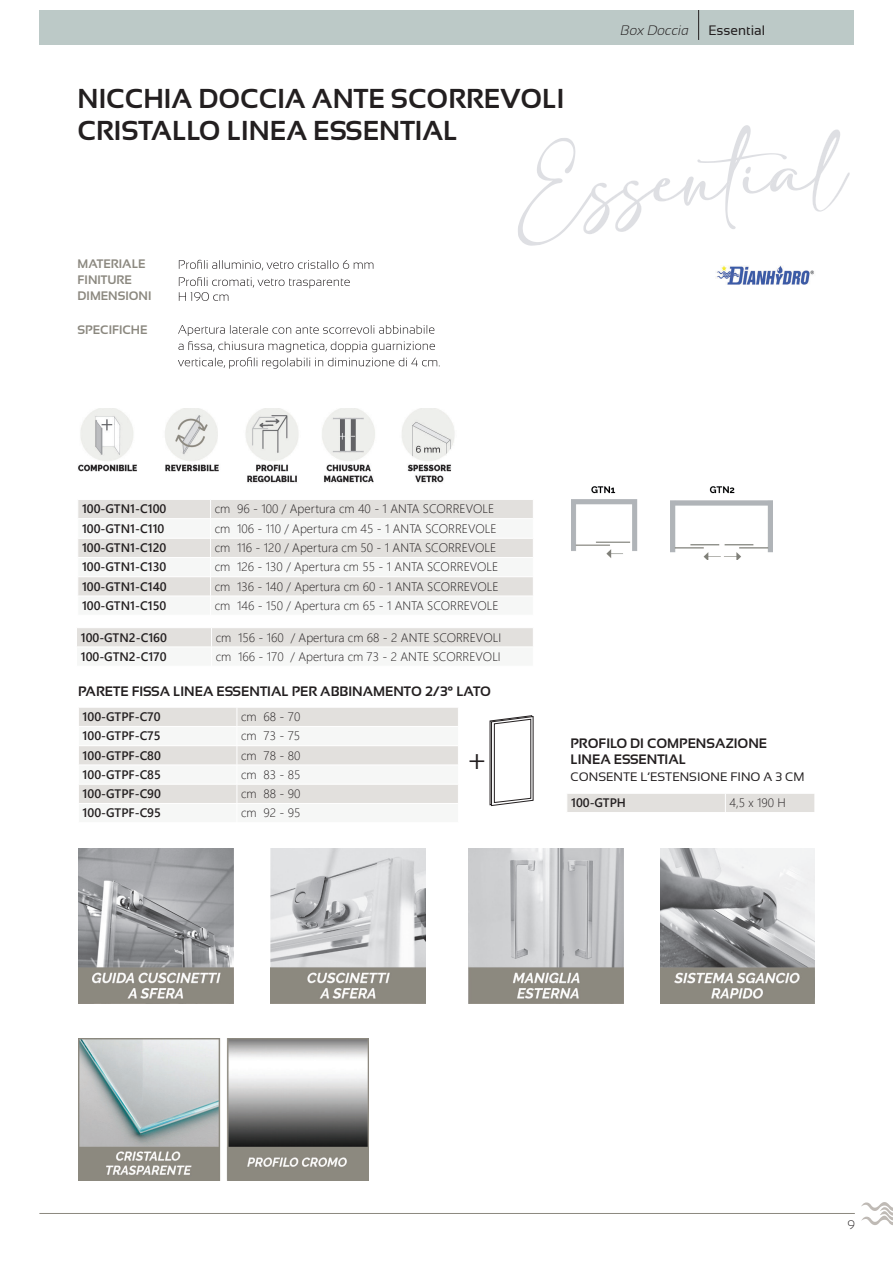
<style>
.page{position:relative;width:893px;height:1263px;background:#fff}
.page>*{position:absolute;margin:0;border:0;box-sizing:border-box;transform-origin:0 0}
.t1{font:58.2px "adelia";color:#dedfe3}
.t2{font:500 30.6px "Minion Pro";color:#231f20}
.t3{font:700 27.45px/31.5px "Sansation";color:#231f20}
.t4{font:700 13.65px/16.4px "Sansation";color:#231f20}
.t5{font:italic 300 13.65px "Sansation";color:#231f20}
.t6{font:13.65px "Sansation";color:#231f20}
.t7{font:12.3px "Webly Sleek UI Light";color:#231f20}
.t8{font:12.3px "Webly Sleek UI Semibold";color:#231f20}
.t9{font:700 12.3px/16.4px "Sansation";color:#8b887f}
.t10{font:12.3px "Sansation";color:#231f20}
.t11{font:300 12.3px "Sansation";color:#231f20}
</style>
<div class="page">
<div style="left:39px;top:11px;width:814px;height:34px;background:#bcc9c7"></div>
<hr style="left:39px;top:1213px;width:816px;height:1px;background:#8b887f">
<svg style="left:861px;top:1202px;width:32px;height:23px"></svg>
<svg style="left:179px;top:260px;width:194px;height:10px"></svg>
<svg style="left:179px;top:277px;width:171px;height:24px"></svg>
<svg style="left:178px;top:325px;width:262px;height:44px"></svg>
<img style="left:78px;top:849px;width:155px;height:155px">
<img style="left:716px;top:265px;width:98px;height:19px">
<img style="left:271px;top:849px;width:155px;height:155px">
<img style="left:468px;top:849px;width:155px;height:155px">
<img style="left:660px;top:849px;width:155px;height:155px">
<img style="left:78px;top:1039px;width:290px;height:141px">
<img style="left:572px;top:486px;width:201px;height:74px">
<img style="left:78px;top:408px;width:377px;height:75px">
<svg style="left:698px;top:11px;width:1px;height:29px"></svg>
<svg style="left:78px;top:500px;width:455px;height:96px"></svg>
<div style="left:77px;top:628px;width:456px;height:19px;background:#e2e0dd"></div>
<svg style="left:79px;top:708px;width:379px;height:95px"></svg>
<div style="left:567px;top:794px;width:248px;height:18px;background:#e2e0dd"></div>
<svg style="left:490px;top:715px;width:44px;height:91px"></svg>
<p class="t5" style="left:621px;top:23px;width:69px">Box Doccia</p>
<p class="t6" style="left:708px;top:23px;width:58px">Essential</p>
<h3 class="t3" style="left:78px;top:83px;width:488px">NICCHIA DOCCIA ANTE SCORREVOLI<br>CRISTALLO LINEA ESSENTIAL</h3>
<h1 class="t1" style="left:513px;top:171px;width:334px;rotate:-4deg">Essential</h1>
<p class="t9" style="left:78px;top:255px;width:75px">MATERIALE<br>FINITURE<br>DIMENSIONI</p>
<p class="t9" style="left:78px;top:321px;width:71px">SPECIFICHE</p>
<p class="t8" style="left:82px;top:500px;width:86px">100-GTN1-C100</p>
<p class="t7" style="left:215px;top:500px;width:281px">cm 96 - 100 / Apertura cm 40 - 1 ANTA SCORREVOLE</p>
<p class="t8" style="left:82px;top:520px;width:84px">100-GTN1-C110</p>
<p class="t7" style="left:215px;top:520px;width:283px">cm 106 - 110 / Apertura cm 45 - 1 ANTA SCORREVOLE</p>
<p class="t8" style="left:82px;top:539px;width:86px">100-GTN1-C120</p>
<p class="t7" style="left:215px;top:539px;width:283px">cm 116 - 120 / Apertura cm 50 - 1 ANTA SCORREVOLE</p>
<p class="t8" style="left:82px;top:558px;width:86px">100-GTN1-C130</p>
<p class="t7" style="left:215px;top:558px;width:285px">cm 126 - 130 / Apertura cm 55 - 1 ANTA SCORREVOLE</p>
<p class="t8" style="left:82px;top:577px;width:86px">100-GTN1-C140</p>
<p class="t7" style="left:215px;top:577px;width:285px">cm 136 - 140 / Apertura cm 60 - 1 ANTA SCORREVOLE</p>
<p class="t8" style="left:82px;top:597px;width:86px">100-GTN1-C150</p>
<p class="t7" style="left:215px;top:597px;width:285px">cm 146 - 150 / Apertura cm 65 - 1 ANTA SCORREVOLE</p>
<p class="t8" style="left:81px;top:628px;width:88px">100-GTN2-C160</p>
<p class="t7" style="left:216px;top:628px;width:287px">cm 156 - 160 / Apertura cm 68 - 2 ANTE SCORREVOLI</p>
<p class="t8" style="left:81px;top:648px;width:87px">100-GTN2-C170</p>
<p class="t7" style="left:216px;top:648px;width:286px">cm 166 - 170 / Apertura cm 73 - 2 ANTE SCORREVOLI</p>
<p class="t4" style="left:78px;top:683px;width:414px">PARETE FISSA LINEA ESSENTIAL PER ABBINAMENTO 2/3° LATO</p>
<p class="t8" style="left:83px;top:708px;width:80px">100-GTPF-C70</p>
<p class="t7" style="left:241px;top:708px;width:61px">cm 68 - 70</p>
<p class="t8" style="left:83px;top:727px;width:80px">100-GTPF-C75</p>
<p class="t7" style="left:241px;top:727px;width:61px">cm 73 - 75</p>
<p class="t8" style="left:83px;top:746px;width:80px">100-GTPF-C80</p>
<p class="t7" style="left:241px;top:746px;width:61px">cm 78 - 80</p>
<p class="t8" style="left:83px;top:766px;width:80px">100-GTPF-C85</p>
<p class="t7" style="left:241px;top:766px;width:61px">cm 83 - 85</p>
<p class="t8" style="left:83px;top:785px;width:80px">100-GTPF-C90</p>
<p class="t7" style="left:241px;top:785px;width:61px">cm 88 - 90</p>
<p class="t8" style="left:83px;top:804px;width:80px">100-GTPF-C95</p>
<p class="t7" style="left:241px;top:804px;width:61px">cm 92 - 95</p>
<h2 class="t2" style="left:468px;top:740px;width:19px">+</h2>
<p class="t4" style="left:570px;top:735px;width:198px">PROFILO DI COMPENSAZIONE<br>LINEA ESSENTIAL</p>
<p class="t10" style="left:570px;top:770px;width:236px">CONSENTE L’ESTENSIONE FINO A 3 CM</p>
<p class="t8" style="left:571px;top:794px;width:56px">100-GTPH</p>
<p class="t7" style="left:729px;top:794px;width:58px">4,5 x 190 H</p>
<p class="t11" style="left:847px;top:1218px;width:9px">9</p>
</div>
